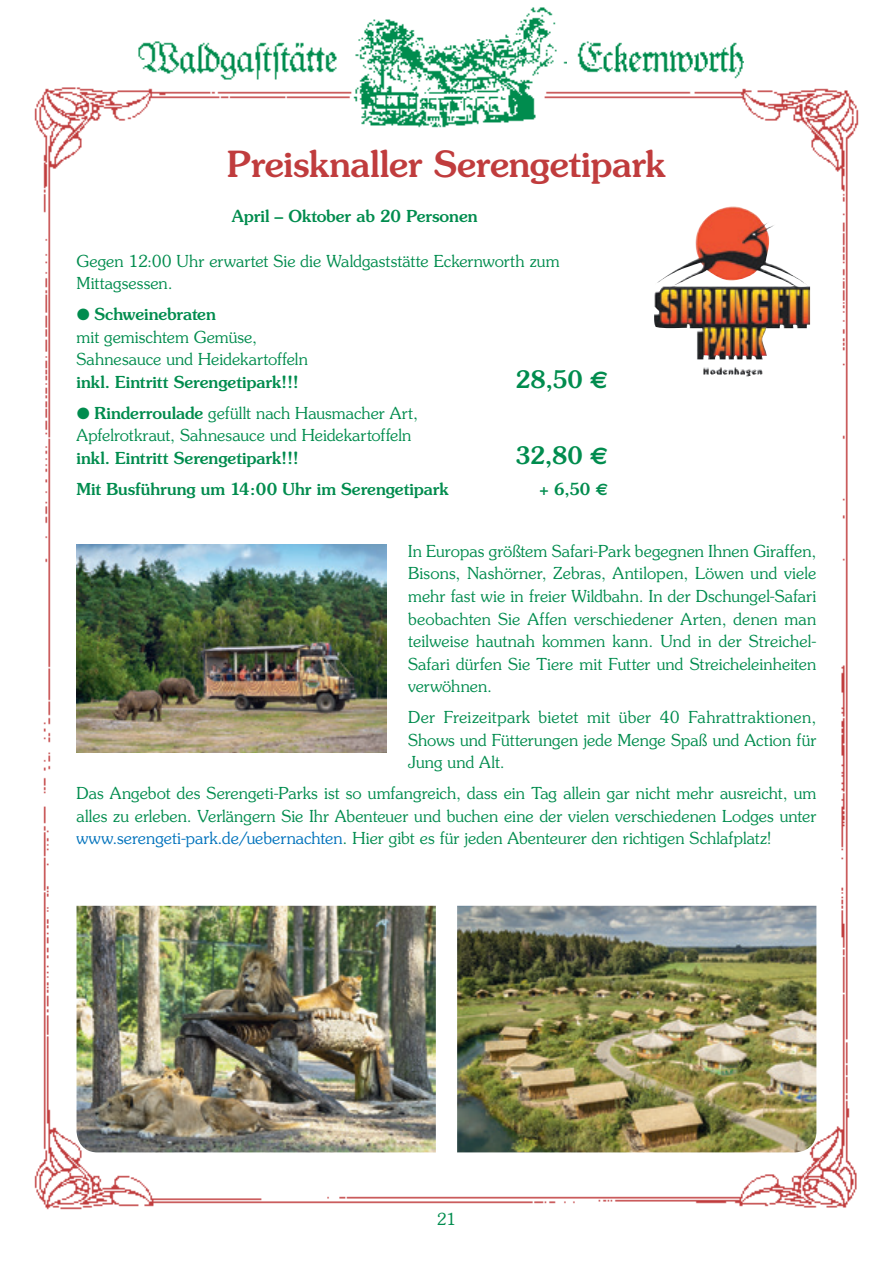
<style>
.page{position:relative;width:893px;height:1263px;background:#fff}
.page>*{position:absolute;margin:0;border:0;box-sizing:border-box;transform-origin:0 0}
.t1{font:500 36px "Souvenir";letter-spacing:-.01em;color:#c03c3d}
.t2{font:500 24px "Souvenir";letter-spacing:-.015em;color:#008c4e}
.t3{font:300 16.5px/22.5px "Souvenir";color:#008c4e}
.t4{font:500 16.5px "Souvenir";color:#008c4e}
.s1{font-family:"European Pi Three";font-weight:400}
.s2{font-weight:500}
.s3{font-family:"Euro Sans";font-weight:700}
.s4{color:#0072bc}
</style>
<div class="page">
<img style="left:34px;top:87px;width:825px;height:1123px">
<img style="left:138px;top:41px;width:199px;height:39px">
<img style="left:577px;top:41px;width:166px;height:38px">
<img style="left:350px;top:7px;width:216px;height:122px">
<img style="left:457px;top:906px;width:359px;height:246px">
<img style="left:77px;top:906px;width:359px;height:246px">
<img style="left:654px;top:210px;width:140px;height:149px">
<img style="left:77px;top:544px;width:310px;height:209px">
<h1 class="t1" style="left:227px;top:142px;width:440px">Preisknaller Serengetipark</h1>
<p class="t4" style="left:232px;top:206px;width:247px">April – Oktober ab 20 Personen</p>
<p class="t3" style="left:77px;top:249px;width:484px">Gegen 12:00 Uhr erwartet Sie die Waldgaststätte Eckernworth zum<br>Mittagsessen.</p>
<p class="t3" style="left:77px;top:303px;width:233px"><span class="s1">P</span> <span class="s2">Schweinebraten<br></span>mit gemischtem Gemüse,<br>Sahnesauce und Heidekartoffeln</p>
<p class="t4" style="left:77px;top:372px;width:223px">inkl. Eintritt Serengetipark!!!</p>
<h2 class="t2" style="left:515px;top:365px;width:94px">28,50 <span class="s3">G</span></h2>
<p class="t3" style="left:77px;top:401px;width:343px"><span class="s1">P</span> <span class="s2">Rinderroulade</span> gefüllt nach Hausmacher Art,<br>Apfelrotkraut, Sahnesauce und Heidekartoffeln</p>
<p class="t4" style="left:77px;top:448px;width:223px">inkl. Eintritt Serengetipark!!!</p>
<h2 class="t2" style="left:515px;top:441px;width:94px">32,80 <span class="s3">G</span></h2>
<p class="t4" style="left:77px;top:479px;width:374px">Mit Busführung um 14:00 Uhr im Serengetipark</p>
<p class="t4" style="left:539px;top:479px;width:71px">+ 6,50 <span class="s3">G</span></p>
<p class="t3" style="left:408px;top:539px;width:410px;text-align:justify">In Europas größtem Safari-Park begegnen Ihnen Giraffen, Bisons, Nashörner, Zebras, Antilopen, Löwen und viele mehr fast wie in freier Wildbahn. In der Dschungel-Safari beobachten Sie Affen verschiedener Arten, denen man teilweise hautnah kommen kann. Und in der Streichel-Safari dürfen Sie Tiere mit Futter und Streicheleinheiten verwöhnen.</p>
<p class="t3" style="left:408px;top:705px;width:410px;text-align:justify">Der Freizeitpark bietet mit über 40 Fahrattraktionen, Shows und Fütterungen jede Menge Spaß und Action für Jung und Alt.</p>
<p class="t3" style="left:77px;top:781px;width:741px;text-align:justify">Das Angebot des Serengeti-Parks ist so umfangreich, dass ein Tag allein gar nicht mehr ausreicht, um alles zu erleben. Verlängern Sie Ihr Abenteuer und buchen eine der vielen verschiedenen Lodges unter <span class="s4">www.serengeti-park.de/uebernachten</span>. Hier gibt es für jeden Abenteurer den richtigen Schlafplatz!</p>
<p class="t3" style="left:437px;top:1207px;width:21px">21</p>
</div>
